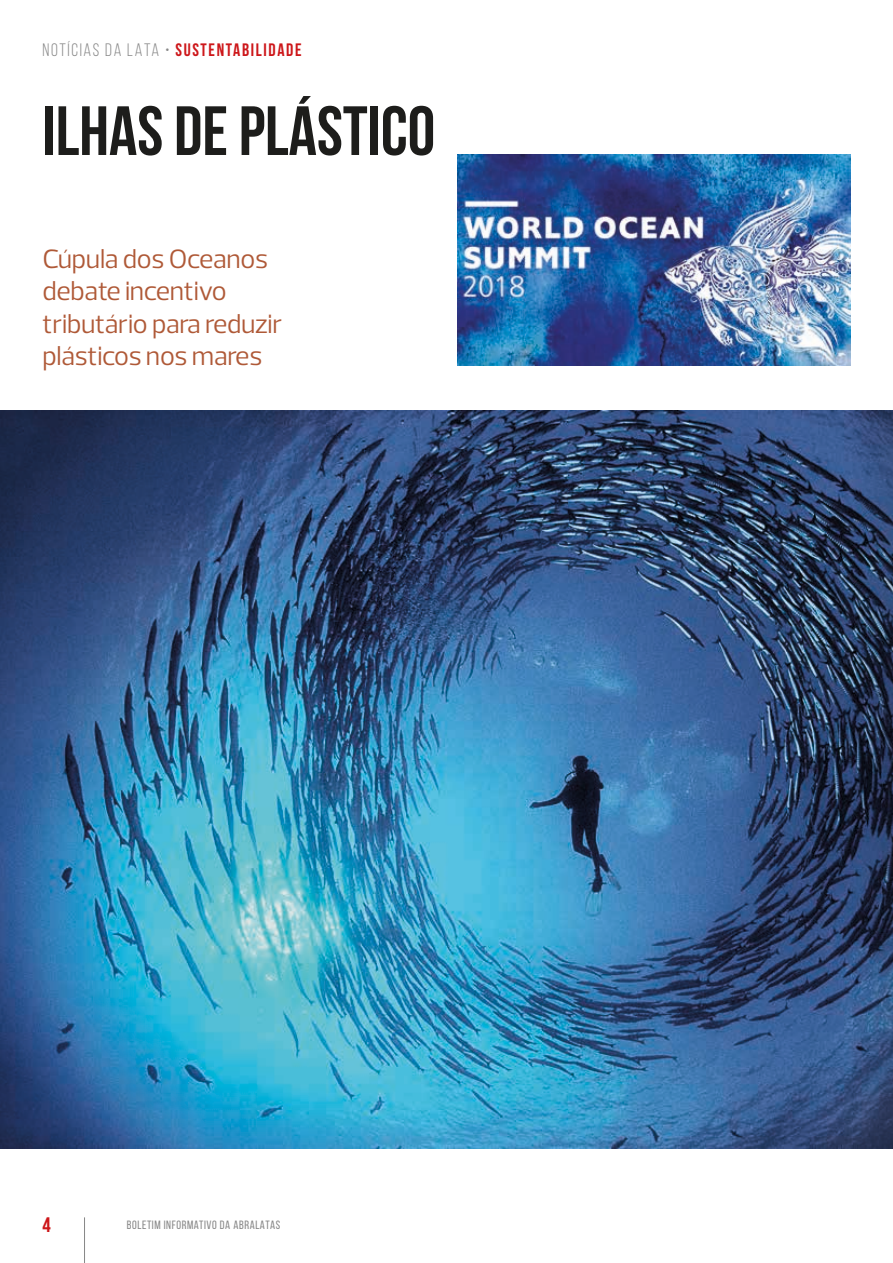
<style>
.page{position:relative;width:893px;height:1263px;background:#fff}
.page>*{position:absolute;margin:0;border:0;box-sizing:border-box;transform-origin:0 0}
.t1{font:700 69.45px "Bebas Neue";color:#1d1d1b}
.t2{font:27px/32.4px "Prelo";letter-spacing:-.01em;color:#af5937}
.t3{font:700 21px "Bebas Neue";color:#cd171a}
.t4{font:700 18px "Bebas Neue";letter-spacing:.095em;color:#cd171a}
.t5{font:12px "Bebas Neue";letter-spacing:.05em;color:#878787}
.s1{font-weight:400;color:#878787}
</style>
<div class="page">
<img style="left:0;top:410px;width:893px;height:738px">
<hr style="left:84px;top:1217px;width:1px;height:46px;background:#878787">
<img style="left:457px;top:155px;width:393px;height:210px">
<p class="t4" style="left:43px;top:40px;width:260px"><span class="s1">NOTÍCIAS DA LATA •</span> SUSTENTABILIDADE</p>
<h1 class="t1" style="left:43px;top:93px;width:394px">ILHAS DE PLÁSTICO</h1>
<p class="t2" style="left:43px;top:243px;width:242px">Cúpula dos Oceanos debate incentivo tributário para reduzir plásticos nos mares</p>
<p class="t3" style="left:43px;top:1213px;width:10px">4</p>
<p class="t5" style="left:127px;top:1218px;width:155px">BOLETIM INFORMATIVO DA ABRALATAS</p>
</div>
